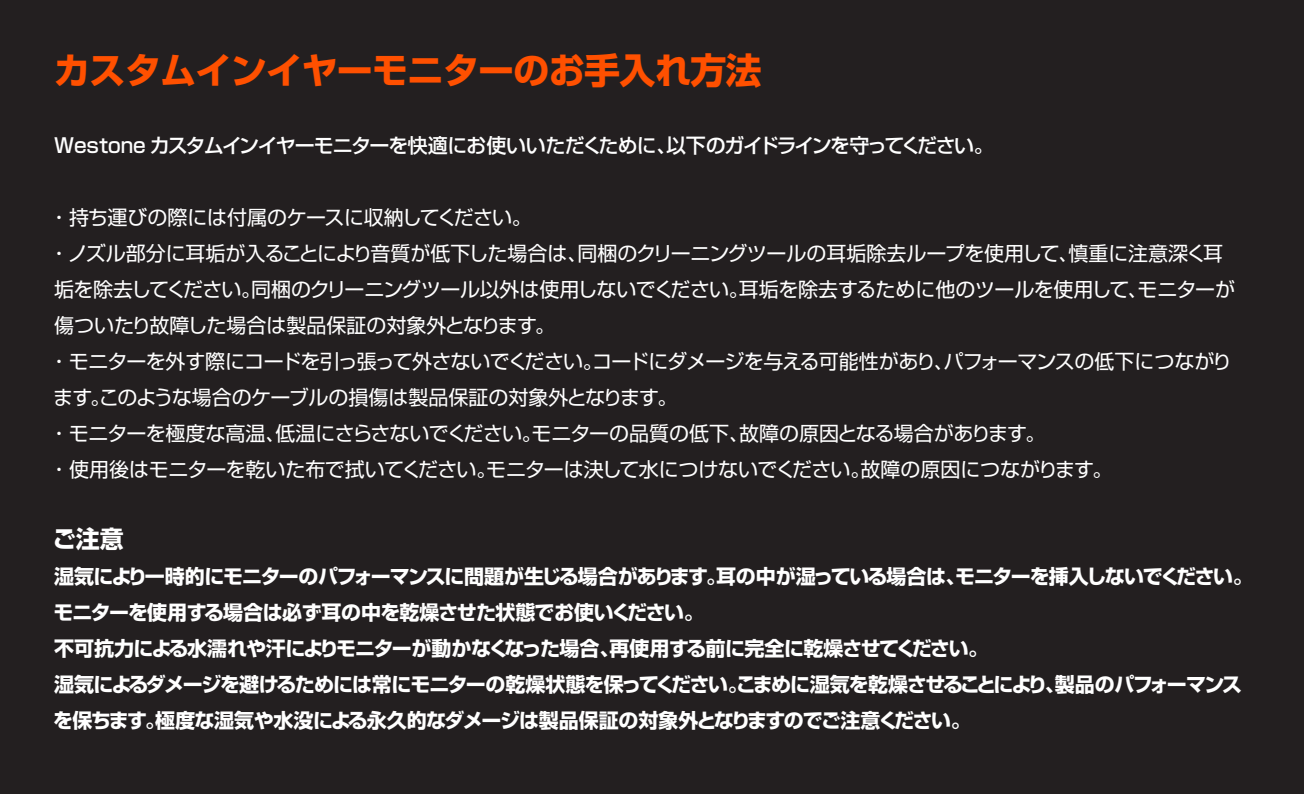
<style>
.page{position:relative;width:1304px;height:794px;background:#231f20}
.page>*{position:absolute;margin:0;border:0;box-sizing:border-box;transform-origin:0 0}
.t1{font:700 36px "Shin Go Pro";letter-spacing:-.02em;color:#ff5000}
.t2{font:700 24px "Shin Go Pro";color:#fff}
.t3{font:20px/36px "Shin Go Pro";letter-spacing:-.02em;color:#fff}
.t4{font:700 20px/36px "Shin Go Pro";letter-spacing:-.05em;color:#fff}
.t5{font:500 20px "Shin Go Pro";letter-spacing:-.055em;color:#fff}
</style>
<div class="page">
<h1 class="t1" style="left:54px;top:42px;width:709px">カスタムインイヤーモニターのお手入れ方法</h1>
<p class="t5" style="left:54px;top:129px;width:941px">Westone カスタムインイヤーモニターを快適にお使いいただくために、以下のガイドラインを守ってください。</p>
<p class="t3" style="left:49px;top:197px;width:1188px">・持ち運びの際には付属のケースに収納してください。<br>・ノズル部分に耳垢が入ることにより音質が低下した場合は、同梱のクリーニングツールの耳垢除去ループを使用して、慎重に注意深く耳垢を除去してください。同梱のクリーニングツール以外は使用しないでください。耳垢を除去するために他のツールを使用して、モニターが傷ついたり故障した場合は製品保証の対象外となります。<br>・モニターを外す際にコードを引っ張って外さないでください。コードにダメージを与える可能性があり、パフォーマンスの低下につながります。このような場合のケーブルの損傷は製品保証の対象外となります。<br>・モニターを極度な高温、低温にさらさないでください。モニターの品質の低下、故障の原因となる場合があります。<br>・使用後はモニターを乾いた布で拭いてください。モニターは決して水につけないでください。故障の原因につながります。</p>
<p class="t2" style="left:52px;top:519px;width:73px">ご注意</p>
<p class="t4" style="left:53px;top:556px;width:1201px">湿気により一時的にモニターのパフォーマンスに問題が生じる場合があります。耳の中が湿っている場合は、モニターを挿入しないでください。モニターを使用する場合は必ず耳の中を乾燥させた状態でお使いください。<br>不可抗力による水濡れや汗によりモニターが動かなくなった場合、再使用する前に完全に乾燥させてください。<br>湿気によるダメージを避けるためには常にモニターの乾燥状態を保ってください。こまめに湿気を乾燥させることにより、製品のパフォーマンスを保ちます。極度な湿気や水没による永久的なダメージは製品保証の対象外となりますのでご注意ください。</p>
</div>
